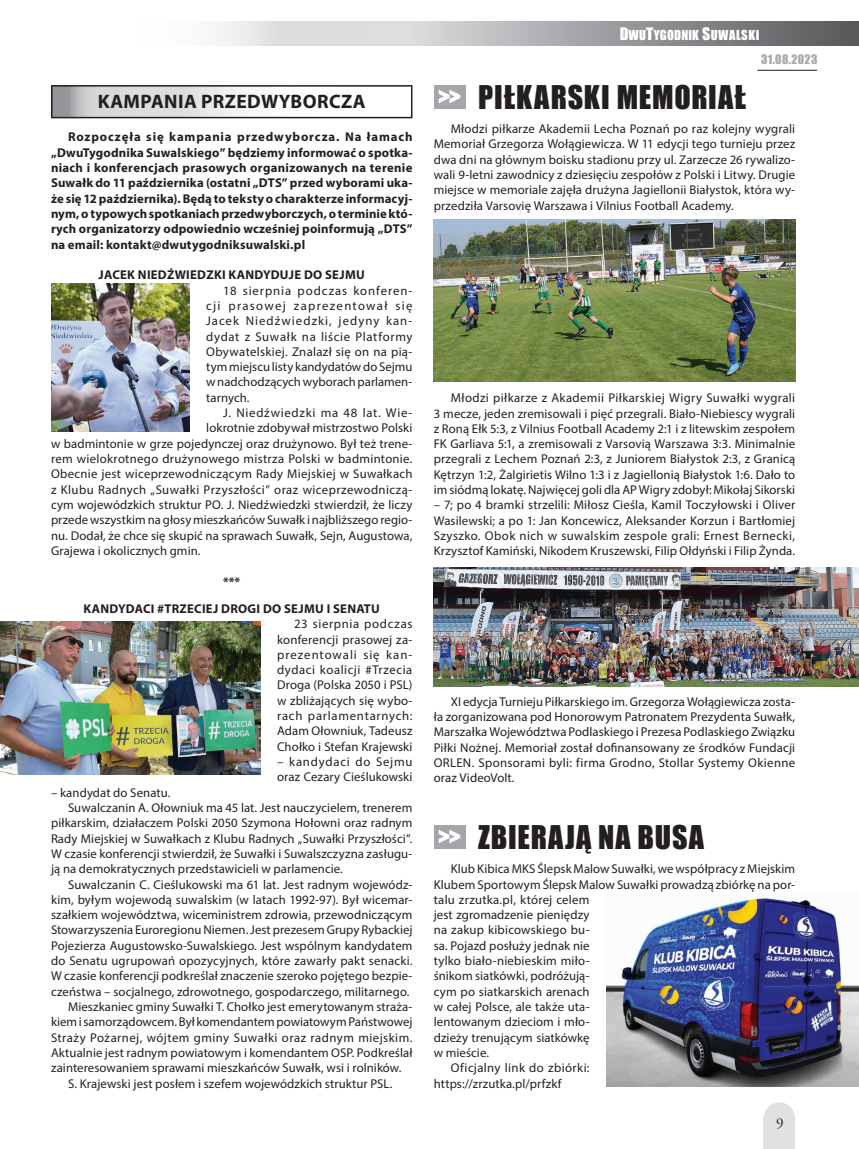
<style>
.page{position:relative;width:859px;height:1149px;background:#fff}
.page>*{position:absolute;margin:0;border:0;box-sizing:border-box;transform-origin:0 0}
.t1{font:30px "Impact";letter-spacing:.03em;color:#231f20}
.t2{font:24.15px "Impact";color:#fff;scale:.87 1}
.t3{font:700 19.5px "Myriad Pro";letter-spacing:.02em;color:#231f20}
.t4{font:15px "Adobe Garamond Pro";color:#231f20}
.t5{font:12.75px/15.3px "Myriad Pro";letter-spacing:.01em;color:#231f20;text-align:justify}
.t6{font:700 12.75px/15.3px "Myriad Pro";letter-spacing:.015em;color:#231f20;text-align:justify}
.t7{font:12.75px "Myriad Pro";letter-spacing:.035em;color:#231f20}
.t8{font:12.75px "Myriad Pro";letter-spacing:.055em;color:#231f20}
.t9{font:12.75px "Myriad Pro";letter-spacing:.03em;color:#231f20}
.t10{font:12.6px "Impact";letter-spacing:.015em;color:#fff}
.t11{font:12px "Impact";letter-spacing:.03em;color:#a8a9ad}
.s1{font-size:15.75px}
</style>
<div class="page">
<svg style="left:219px;top:21px;width:640px;height:25px;background:#acadb0"></svg>
<hr style="left:757px;top:70px;width:60px;height:1px;background:#231f20">
<div style="left:764px;top:1101px;width:31px;height:33px;background:#e0e1e3;border-radius:50%"></div>
<div style="left:764px;top:1117px;width:31px;height:31px;background:#e0e1e3"></div>
<div style="left:434px;top:85px;width:31px;height:23px;background:#a5a6aa"></div>
<svg style="left:439px;top:90px;width:21px;height:13px"></svg>
<img style="left:51px;top:284px;width:138px;height:147px">
<svg style="left:54px;top:88px;width:192px;height:27px;background:#d6d7d9"></svg>
<div style="left:51px;top:85px;width:361px;height:33px;border:2px solid #231f20"></div>
<img style="left:1px;top:621px;width:259px;height:153px">
<img style="left:434px;top:219px;width:361px;height:162px">
<img style="left:434px;top:567px;width:425px;height:119px">
<img style="left:607px;top:897px;width:252px;height:189px">
<div style="left:434px;top:824px;width:31px;height:24px;background:#a5a6aa"></div>
<svg style="left:439px;top:830px;width:21px;height:12px"></svg>
<h3 class="t3" style="left:98px;top:88px;width:269px">Kampania przedwyborcza</h3>
<p class="t6" style="left:51px;top:129px;width:363px;text-indent:17px">Rozpoczęła się kampania przedwyborcza. Na łamach „DwuTygodnika Suwalskiego” będziemy informować o spotka&shy;niach i konferencjach prasowych organizowanych na terenie Suwałk do 11 października (ostatni „DTS” przed wyborami uka&shy;że się 12 października). Będą to teksty o charakterze informacyj&shy;nym, o typowych spotkaniach przedwyborczych, o terminie któ&shy;rych organizatorzy odpowiednio wcześniej poinformują „DTS” na email: kontakt@dwutygodniksuwalski.pl</p>
<p class="t6" style="left:99px;top:267px;width:268px">Jacek Niedźwiedzki kandyduje do Sejmu</p>
<p class="t5" style="left:206px;top:282px;width:208px;text-indent:17px">18 sierpnia podczas konferen&shy;cji prasowej zaprezentował się Jacek Niedźwiedzki, jedyny kan&shy;dydat z Suwałk na liście Platformy Obywatelskiej. Znalazł się on na pią&shy;tym miejscu listy kandydatów do Sejmu w nadchodzących wyborach parlamen&shy;tarnych.</p>
<p class="t8" style="left:223px;top:405px;width:191px">J. Niedźwiedzki ma 48 lat. Wie-</p>
<p class="t5" style="left:206px;top:420px;width:208px">lokrotnie zdobywał mistrzostwo Polski</p>
<p class="t5" style="left:51px;top:435px;width:363px">w badmintonie w grze pojedynczej oraz drużynowo. Był też trene-</p>
<p class="t5" style="left:51px;top:451px;width:363px">rem wielokrotnego drużynowego mistrza Polski w badmintonie.</p>
<p class="t5" style="left:51px;top:466px;width:363px">Obecnie jest wiceprzewodniczącym Rady Miejskiej w Suwałkach</p>
<p class="t7" style="left:51px;top:481px;width:363px">z Klubu Radnych „Suwałki Przyszłości” oraz wiceprzewodniczą-</p>
<p class="t5" style="left:51px;top:496px;width:363px">cym wojewódzkich struktur PO. J. Niedźwiedzki stwierdził, że liczy</p>
<p class="t5" style="left:51px;top:512px;width:363px">przede wszystkim na głosy mieszkańców Suwałk i najbliższego regio-</p>
<p class="t5" style="left:51px;top:527px;width:363px">nu. Dodał, że chce się skupić na sprawach Suwałk, Sejn, Augustowa,</p>
<p class="t5" style="left:51px;top:542px;width:151px">Grajewa i okolicznych gmin.</p>
<p class="t6" style="left:84px;top:567px;width:298px;line-height:27.3px;text-align:center">***<br>Kandydaci #Trzeciej Drogi do Sejmu i Senatu</p>
<p class="t5" style="left:277px;top:616px;width:137px;text-indent:17px">23 sierpnia podczas konferencji prasowej za&shy;prezentowali się kan&shy;dydaci koalicji #Trzecia Droga (Polska 2050 i PSL) w zbliżających się wybo&shy;rach parlamentarnych:<br>Adam Ołowniuk, Tadeusz Chołko i Stefan Krajewski</p>
<p class="t5" style="left:277px;top:753px;width:137px">– kandydaci do Sejmu oraz Cezary Cieślukowski</p>
<p class="t5" style="left:51px;top:784px;width:121px">– kandydat do Senatu.</p>
<p class="t5" style="left:68px;top:799px;width:346px">Suwalczanin A. Ołowniuk ma 45 lat. Jest nauczycielem, trenerem</p>
<p class="t5" style="left:51px;top:814px;width:363px">piłkarskim, działaczem Polski 2050 Szymona Hołowni oraz radnym</p>
<p class="t5" style="left:51px;top:830px;width:363px">Rady Miejskiej w Suwałkach z Klubu Radnych „Suwałki Przyszłości”.</p>
<p class="t5" style="left:51px;top:845px;width:363px">W czasie konferencji stwierdził, że Suwałki i Suwalszczyzna zasługu-</p>
<p class="t5" style="left:51px;top:860px;width:293px">ją na demokratycznych przedstawicieli w parlamencie.</p>
<p class="t5" style="left:68px;top:876px;width:346px">Suwalczanin C. Cieślukowski ma 61 lat. Jest radnym wojewódz-</p>
<p class="t5" style="left:51px;top:891px;width:363px">kim, byłym wojewodą suwalskim (w latach 1992-97). Był wicemar-</p>
<p class="t5" style="left:51px;top:906px;width:363px">szałkiem województwa, wiceministrem zdrowia, przewodniczącym</p>
<p class="t5" style="left:51px;top:922px;width:363px">Stowarzyszenia Euroregionu Niemen. Jest prezesem Grupy Rybackiej</p>
<p class="t5" style="left:51px;top:937px;width:363px">Pojezierza Augustowsko-Suwalskiego. Jest wspólnym kandydatem</p>
<p class="t5" style="left:51px;top:952px;width:363px">do Senatu ugrupowań opozycyjnych, które zawarły pakt senacki.</p>
<p class="t5" style="left:51px;top:967px;width:363px">W czasie konferencji podkreślał znaczenie szeroko pojętego bezpie-</p>
<p class="t5" style="left:51px;top:983px;width:360px">czeństwa – socjalnego, zdrowotnego, gospodarczego, militarnego.</p>
<p class="t5" style="left:68px;top:998px;width:346px">Mieszkaniec gminy Suwałki T. Chołko jest emerytowanym straża-</p>
<p class="t5" style="left:51px;top:1013px;width:363px">kiem i samorządowcem. Był komendantem powiatowym Państwowej</p>
<p class="t7" style="left:51px;top:1029px;width:363px">Straży Pożarnej, wójtem gminy Suwałki oraz radnym miejskim.</p>
<p class="t5" style="left:51px;top:1044px;width:363px">Aktualnie jest radnym powiatowym i komendantem OSP. Podkreślał</p>
<p class="t5" style="left:51px;top:1059px;width:352px">zainteresowaniem sprawami mieszkańców Suwałk, wsi i rolników.</p>
<p class="t5" style="left:68px;top:1075px;width:326px">S. Krajewski jest posłem i szefem wojewódzkich struktur PSL.</p>
<p class="t10" style="left:620px;top:26px;width:141px"><span class="s1">D</span>WU<span class="s1">T</span>YGODNIK <span class="s1">S</span>UWALSKI</p>
<p class="t11" style="left:761px;top:50px;width:58px">31.08.2023</p>
<h1 class="t1" style="left:478px;top:74px;width:269px">PIŁKARSKI MEMORIAŁ</h1>
<p class="t5" style="left:434px;top:121px;width:363px;text-indent:17px">Młodzi piłkarze Akademii Lecha Poznań po raz kolejny wygrali Memoriał Grzegorza Wołągiewicza. W 11 edycji tego turnieju przez dwa dni na głównym boisku stadionu przy ul. Zarzecze 26 rywalizo&shy;wali 9-letni zawodnicy z dziesięciu zespołów z Polski i Litwy. Drugie miejsce w memoriale zajęła drużyna Jagiellonii Białystok, która wy&shy;przedziła Varsovię Warszawa i Vilnius Football Academy.</p>
<h2 class="t2" style="left:439px;top:78px;width:27px">&gt;&gt;</h2>
<p class="t5" style="left:434px;top:390px;width:363px;text-indent:17px">Młodzi piłkarze z Akademii Piłkarskiej Wigry Suwałki wygrali 3 mecze, jeden zremisowali i pięć przegrali. Biało-Niebiescy wygrali z Roną Ełk 5:3, z Vilnius Football Academy 2:1 i z litewskim zespołem FK Garliava 5:1, a zremisowali z Varsovią Warszawa 3:3. Minimalnie przegrali z Lechem Poznań 2:3, z Juniorem Białystok 2:3, z Granicą Kętrzyn 1:2, Żalgirietis Wilno 1:3 i z Jagiellonią Białystok 1:6. Dało to im siódmą lokatę. Najwięcej goli dla AP Wigry zdobył: Mikołaj Sikorski</p>
<p class="t5" style="left:434px;top:497px;width:363px">– 7; po 4 bramki strzelili: Miłosz Cieśla, Kamil Toczyłowski i Oliver Wasilewski; a po 1: Jan Koncewicz, Aleksander Korzun i Bartłomiej Szyszko. Obok nich w suwalskim zespole grali: Ernest Bernecki, Krzysztof Kamiński, Nikodem Kruszewski, Filip Ołdyński i Filip Żynda.</p>
<p class="t5" style="left:434px;top:693px;width:363px;text-indent:17px">XI edycja Turnieju Piłkarskiego im. Grzegorza Wołągiewicza zosta&shy;ła zorganizowana pod Honorowym Patronatem Prezydenta Suwałk, Marszałka Województwa Podlaskiego i Prezesa Podlaskiego Związku Piłki Nożnej. Memoriał został dofinansowany ze środków Fundacji ORLEN. Sponsorami byli: firma Grodno, Stollar Systemy Okienne oraz VideoVolt.</p>
<h1 class="t1" style="left:478px;top:813px;width:227px">ZBIERAJĄ NA BUSA</h1>
<p class="t5" style="left:451px;top:860px;width:346px">Klub Kibica MKS Ślepsk Malow Suwałki, we współpracy z Miejskim</p>
<p class="t5" style="left:434px;top:876px;width:363px">Klubem Sportowym Ślepsk Malow Suwałki prowadzą zbiórkę na por-</p>
<p class="t5" style="left:434px;top:891px;width:157px">talu zrzutka.pl, której celem</p>
<p class="t5" style="left:434px;top:906px;width:157px">jest zgromadzenie pieniędzy</p>
<p class="t5" style="left:434px;top:922px;width:157px">na zakup kibicowskiego bu-</p>
<p class="t5" style="left:434px;top:937px;width:157px">sa. Pojazd posłuży jednak nie</p>
<p class="t5" style="left:434px;top:952px;width:157px">tylko biało-niebieskim miło-</p>
<p class="t5" style="left:434px;top:967px;width:157px">śnikom siatkówki, podróżują-</p>
<p class="t5" style="left:434px;top:983px;width:157px">cym po siatkarskich arenach</p>
<p class="t5" style="left:434px;top:998px;width:157px">w całej Polsce, ale także uta-</p>
<p class="t5" style="left:434px;top:1013px;width:157px">lentowanym dzieciom i mło-</p>
<p class="t5" style="left:434px;top:1029px;width:157px">dzieży trenującym siatkówkę</p>
<p class="t5" style="left:434px;top:1044px;width:57px">w mieście.</p>
<p class="t9" style="left:451px;top:1059px;width:140px">Oficjalny link do zbiórki:</p>
<p class="t5" style="left:434px;top:1075px;width:129px">https://zrzutka.pl/prfzkf</p>
<h2 class="t2" style="left:439px;top:817px;width:27px">&gt;&gt;</h2>
<p class="t4" style="left:776px;top:1114px;width:9px">9</p>
</div>
